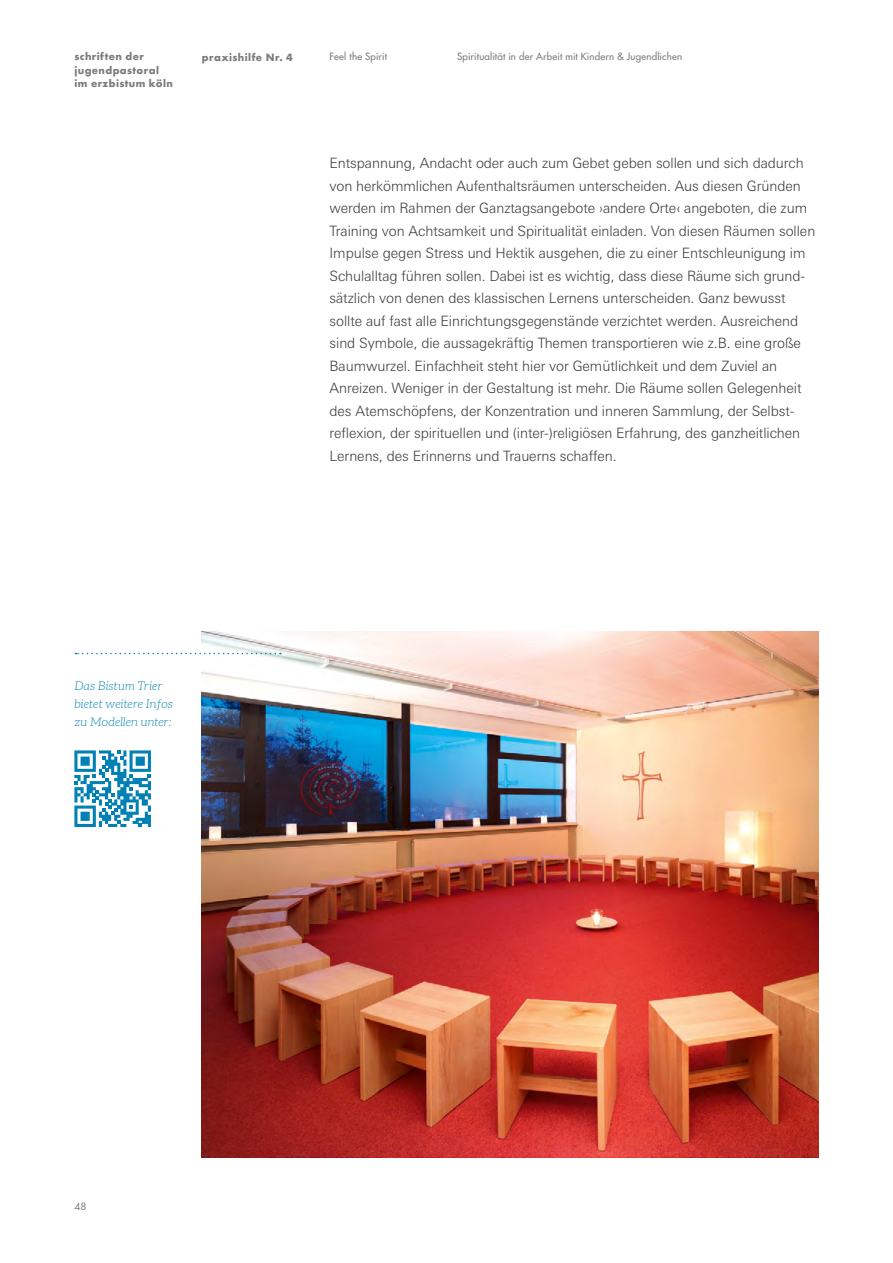
<style>
.page{position:relative;width:893px;height:1263px;background:#fff}
.page>*{position:absolute;margin:0;border:0;box-sizing:border-box;transform-origin:0 0}
.Body{font:300 14.25px/22.5px "Linotype Univers Basic";letter-spacing:-.005em;color:#3b3b3a}
.Body-2{font:italic 300 12px/18px "Aleo";letter-spacing:.015em;color:#0080b5}
.t1{font:9.75px "Futura";letter-spacing:.02em;color:#7b7b7a}
.t2{font:700 9.75px/13.5px "Futura";letter-spacing:.045em;color:#7b7b7a}
.t3{font:9.75px "Futura";color:#7b7b7a}
</style>
<div class="page">
<svg style="left:74px;top:750px;width:77px;height:77px"></svg>
<img style="left:202px;top:631px;width:617px;height:527px">
<svg style="left:75px;top:653px;width:206px;height:1px"></svg>
<p class="t2" style="left:74px;top:50px;width:100px">schriften der jugendpastoral im erzbistum köln</p>
<p class="t2" style="left:202px;top:50px;width:92px">praxishilfe Nr. 4</p>
<p class="t1" style="left:330px;top:50px;width:59px">Feel the Spirit</p>
<p class="t1" style="left:457px;top:50px;width:226px">Spiritualität in der Arbeit mit Kindern &amp; Jugendlichen</p>
<p class="Body-2" style="left:74px;top:677px;width:100px">Das Bistum Trier bietet weitere Infos zu Modellen unter:</p>
<p class="Body" style="left:330px;top:152px;width:487px">Entspannung, Andacht oder auch zum Gebet geben sollen und sich dadurch von herkömmlichen Aufenthaltsräumen unterscheiden. Aus diesen Gründen werden im Rahmen der Ganztagsangebote ›andere Orte‹ angeboten, die zum Training von Achtsamkeit und Spiritualität einladen. Von diesen Räumen sollen Impulse gegen Stress und Hektik ausgehen, die zu einer Entschleunigung im Schulalltag führen sollen. Dabei ist es wichtig, dass diese Räume sich grund&shy;sätzlich von denen des klassischen Lernens unterscheiden. Ganz bewusst sollte auf fast alle Einrichtungsgegenstände verzichtet werden. Ausreichend sind Symbole, die aussagekräftig Themen transportieren wie z.B. eine große Baumwurzel. Einfachheit steht hier vor Gemütlichkeit und dem Zuviel an Anreizen. Weniger in der Gestaltung ist mehr. Die Räume sollen Gelegenheit des Atemschöpfens, der Konzentration und inneren Sammlung, der Selbst&shy;reflexion, der spirituellen und (inter-)religiösen Erfahrung, des ganzheitlichen Lernens, des Erinnerns und Trauerns schaffen.</p>
<p class="t3" style="left:74px;top:1200px;width:14px">48</p>
</div>
